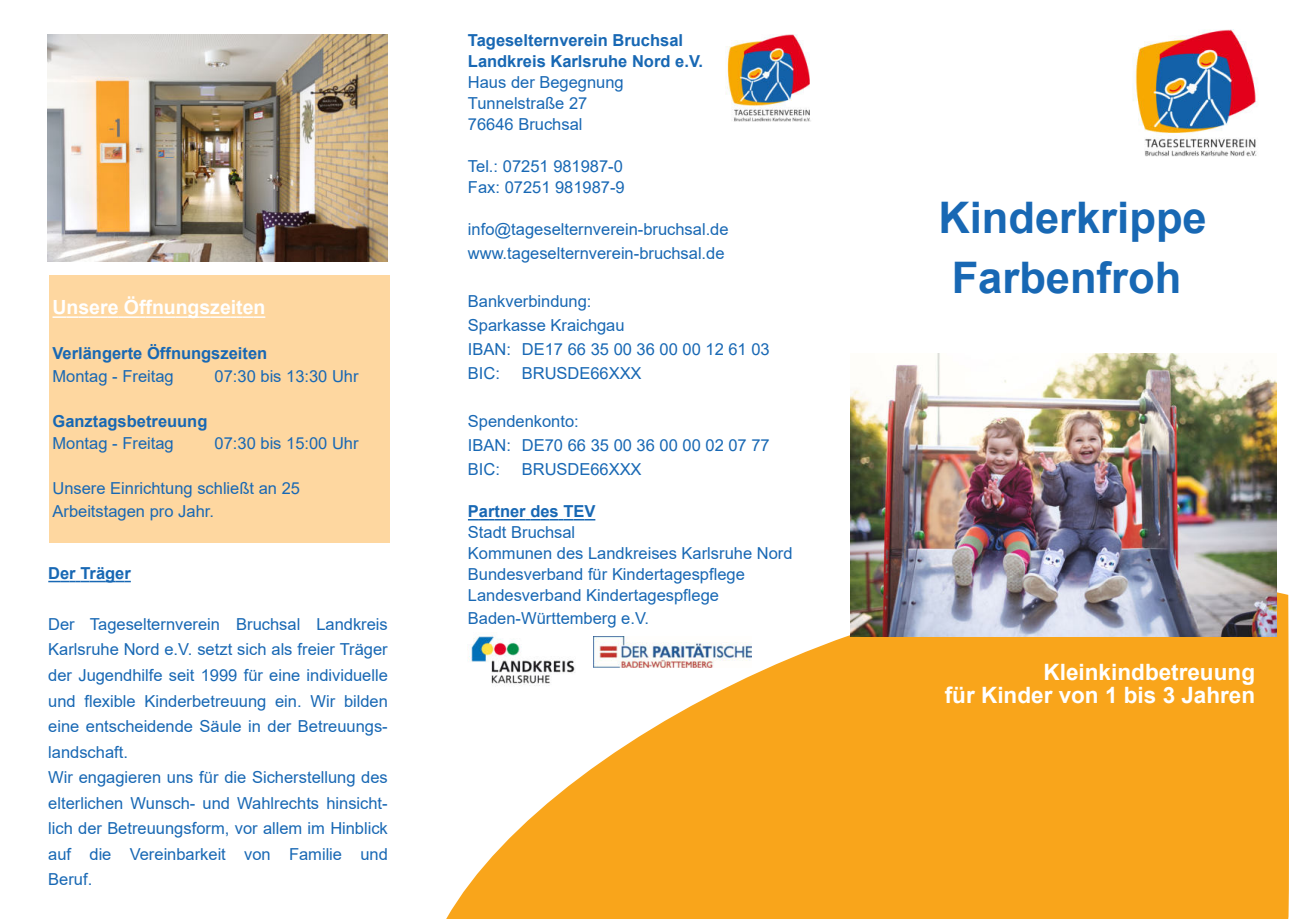
<style>
.page{position:relative;width:1289px;height:919px;background:#fff}
.page>*{position:absolute;margin:0;border:0;box-sizing:border-box;transform-origin:0 0}
.t1{font:700 43.5px/60px "Arial";color:#1868b4;text-align:center}
.t2{font:700 22.5px/22.5px "Arial";color:#fff;text-align:right}
.t3{font:700 19.5px "Arial";color:#fff}
.t4{font:16.5px/25.5px "Arial";color:#1868b4}
.t5{font:700 16.5px/21px "Arial";color:#1868b4}
</style>
<div class="page">
<svg style="left:446px;top:521px;width:842px;height:397px;fill:#f9a51b"></svg>
<img style="left:1133px;top:29px;width:125px;height:128px">
<img style="left:726px;top:34px;width:85px;height:88px">
<svg style="left:468px;top:519px;width:127px;height:1px"></svg>
<div style="left:49px;top:275px;width:340px;height:267px;background:#fed7a0"></div>
<svg style="left:52px;top:316px;width:213px;height:2px"></svg>
<svg style="left:48px;top:580px;width:83px;height:2px"></svg>
<img style="left:47px;top:35px;width:340px;height:227px">
<img style="left:850px;top:353px;width:426px;height:283px">
<img style="left:467px;top:632px;width:112px;height:55px">
<img style="left:593px;top:636px;width:158px;height:31px">
<p class="t3" style="left:52px;top:293px;width:214px">Unsere Öffnungszeiten</p>
<p class="t5" style="left:52px;top:343px;width:216px">Verlängerte Öffnungszeiten</p>
<p class="t4" style="left:52px;top:363px;width:123px">Montag - Freitag</p>
<p class="t4" style="left:214px;top:363px;width:145px">07:30 bis 13:30 Uhr</p>
<p class="t5" style="left:52px;top:410px;width:156px">Ganztagsbetreuung</p>
<p class="t4" style="left:52px;top:430px;width:123px">Montag - Freitag</p>
<p class="t4" style="left:214px;top:430px;width:145px">07:30 bis 15:00 Uhr</p>
<p class="t4" style="left:52px;top:477px;width:249px;line-height:22.5px">Unsere Einrichtung schließt an 25<br>Arbeitstagen pro Jahr.</p>
<p class="t5" style="left:48px;top:562px;width:84px">Der Träger</p>
<p class="t4" style="left:48px;top:611px;width:341px">Der Tageselternverein Bruchsal Landkreis Karlsruhe Nord e.V. setzt sich als freier Träger der Jugendhilfe seit 1999 für eine individuelle und flexible Kinderbetreuung ein. Wir bilden eine entscheidende Säule in der Betreuungs&shy;landschaft.<br>Wir engagieren uns für die Sicherstellung des elterlichen Wunsch- und Wahlrechts hinsicht&shy;lich der Betreuungsform, vor allem im Hinblick auf die Vereinbarkeit von Familie und Beruf.</p>
<p class="t5" style="left:468px;top:30px;width:236px">Tageselternverein Bruchsal<br>Landkreis Karlsruhe Nord e.V.</p>
<p class="t4" style="left:468px;top:71px;width:157px;line-height:21px">Haus der Begegnung<br>Tunnelstraße 27<br>76646 Bruchsal</p>
<p class="t4" style="left:468px;top:155px;width:158px;line-height:21px">Tel.: 07251 981987-0<br>Fax: 07251 981987-9</p>
<p class="t4" style="left:468px;top:217px;width:262px;line-height:24px">info@tageselternverein-bruchsal.de www.tageselternverein-bruchsal.de</p>
<p class="t4" style="left:468px;top:289px;width:303px;line-height:24px">Bankverbindung:<br>Sparkasse Kraichgau<br>IBAN: DE17 66 35 00 36 00 00 12 61 03<br>BIC:</p>
<p class="t4" style="left:522px;top:360px;width:121px">BRUSDE66XXX</p>
<p class="t4" style="left:468px;top:409px;width:303px;line-height:24px">Spendenkonto:<br>IBAN: DE70 66 35 00 36 00 00 02 07 77<br>BIC:</p>
<p class="t4" style="left:522px;top:456px;width:121px">BRUSDE66XXX</p>
<p class="t5" style="left:468px;top:501px;width:129px">Partner des TEV</p>
<p class="t4" style="left:468px;top:521px;width:326px;line-height:21px">Stadt Bruchsal<br>Kommunen des Landkreises Karlsruhe Nord<br>Bundesverband für Kindertagespflege<br>Landesverband Kindertagespflege</p>
<p class="t4" style="left:468px;top:605px;width:183px">Baden-Württemberg e.V.</p>
<h1 class="t1" style="left:938px;top:189px;width:270px">Kinderkrippe<br>Farbenfroh</h1>
<h2 class="t2" style="left:944px;top:661px;width:312px">Kleinkindbetreuung<br>für Kinder von 1 bis 3 Jahren</h2>
</div>
